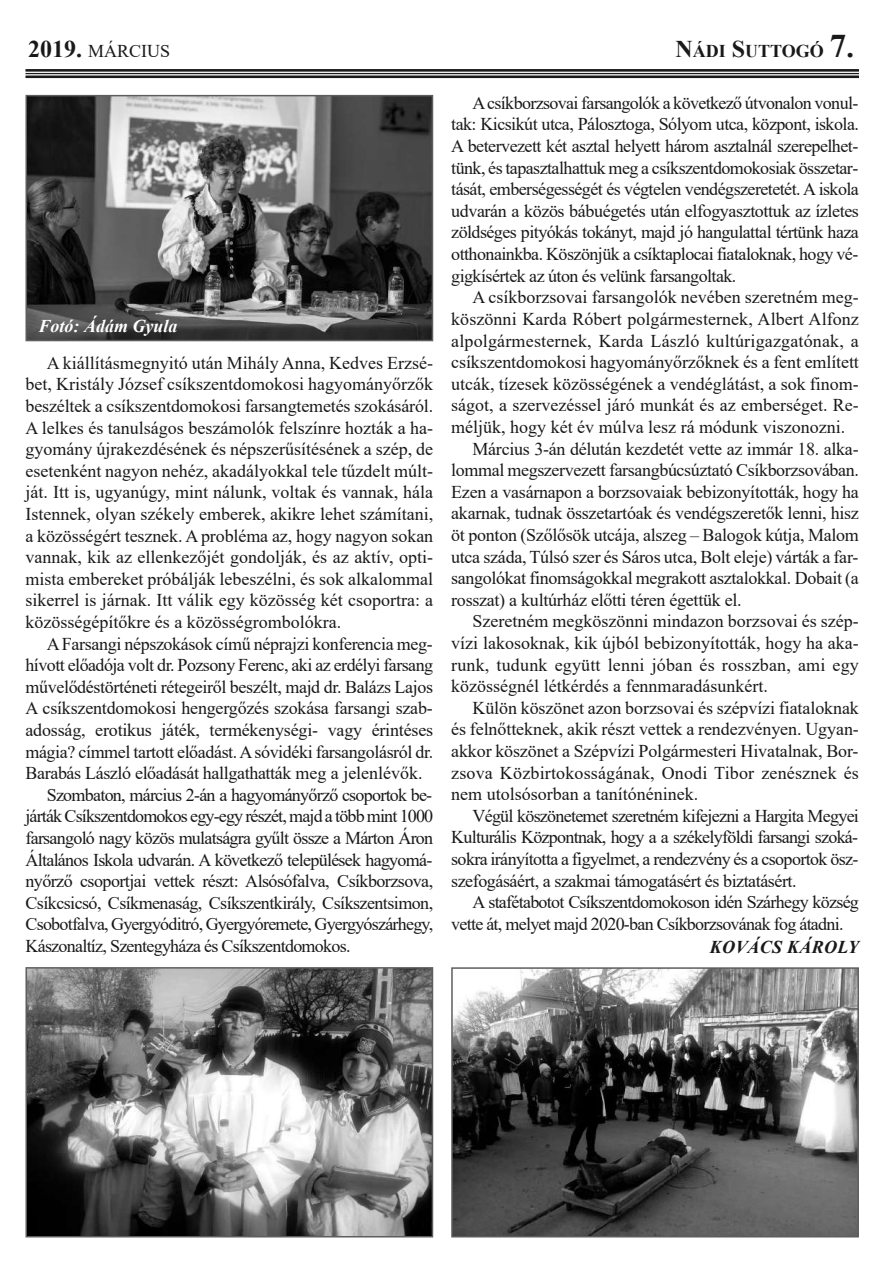
<style>
.page{position:relative;width:893px;height:1263px;background:#fff}
.page>*{position:absolute;margin:0;border:0;box-sizing:border-box;transform-origin:0 0}
.t1{font:18px/21.6px "Times New Roman";letter-spacing:-.015em;color:#191919;text-align:justify}
.t2{font:18px "Times New Roman";letter-spacing:-.04em;color:#191919}
.t3{font:18px "Times New Roman";letter-spacing:.01em;color:#191919}
.t4{font:18px "Times New Roman";letter-spacing:-.035em;color:#191919}
.t5{font:18px "Times New Roman";letter-spacing:-.045em;color:#191919}
.t6{font:18px "Times New Roman";letter-spacing:.005em;color:#191919}
.t7{font:italic 700 18px "Times New Roman";color:#fff}
.t8{font:700 18px "Times New Roman";color:#191919}
.t9{font:italic 700 18px "Times New Roman";letter-spacing:.015em;color:#191919}
.s1{font-weight:700;font-size:24px}
.s2{font-size:24px}
.s3{font-size:33px}
.s4{font-size:30px}
</style>
<div class="page">
<hr style="left:25px;top:69px;width:834px;height:3px;background:#191919">
<hr style="left:25px;top:73px;width:834px;height:1px;background:#191919">
<hr style="left:25px;top:75px;width:834px;height:3px;background:#191919">
<img style="left:28px;top:98px;width:402px;height:240px">
<div style="left:25px;top:95px;width:408px;height:246px;border:2px solid #5e5e5e"></div>
<img style="left:454px;top:970px;width:402px;height:264px">
<div style="left:451px;top:967px;width:408px;height:270px;border:2px solid #5e5e5e"></div>
<img style="left:28px;top:970px;width:402px;height:264px">
<div style="left:25px;top:967px;width:408px;height:270px;border:2px solid #5e5e5e"></div>
<p class="t1" style="left:28px;top:40px;width:144px"><span class="s1">2019.</span> MÁrcIuS</p>
<p class="t8" style="left:676px;top:41px;width:180px"><span class="s2">N</span>ÁDI <span class="s2">S</span>UTTOGÓ <span class="s3">7</span><span class="s4">.</span></p>
<p class="t7" style="left:39px;top:316px;width:141px">Fotó: Ádám Gyula</p>
<p class="t1" style="left:25px;top:352px;width:409px;text-indent:21px">A kiállításmegnyitó után Mihály Anna, kedves Erzsé&shy;bet, kristály József csíkszentdomokosi hagyományőrzők beszéltek a csíkszentdomokosi farsangtemetés szokásáról.<br>A lelkes és tanulságos beszámolók felszínre hozták a ha&shy;gyomány újrakezdésének és népszerűsítésének a szép, de esetenként nagyon nehéz, akadályokkal tele tűzdelt múlt&shy;ját. Itt is, ugyanúgy, mint nálunk, voltak és vannak, hála Istennek, olyan székely emberek, akikre lehet számítani, a közösségért tesznek. A probléma az, hogy nagyon sokan vannak, kik az ellenkezőjét gondolják, és az aktív, opti&shy;mista embereket próbálják lebeszélni, és sok alkalommal sikerrel is járnak. Itt válik egy közösség két csoportra: a közösségépítőkre és a közösségrombolókra.</p>
<p class="t1" style="left:47px;top:633px;width:388px">AFarsangi népszokások című néprajzi konferencia meg-</p>
<p class="t1" style="left:25px;top:654px;width:409px">hívott előadója volt dr. pozsony Ferenc, aki az erdélyi farsang</p>
<p class="t1" style="left:25px;top:676px;width:409px">művelődéstörténeti rétegeiről beszélt, majd dr. Balázs lajos</p>
<p class="t1" style="left:25px;top:697px;width:409px">A csíkszentdomokosi hengergőzés szokása farsangi szab-</p>
<p class="t1" style="left:25px;top:719px;width:409px">adosság, erotikus játék, termékenységi- vagy érintéses</p>
<p class="t1" style="left:25px;top:741px;width:409px">mágia? címmel tartott előadást.Asóvidéki farsangolásról dr.</p>
<p class="t1" style="left:25px;top:762px;width:399px">Barabás lászló előadását hallgathatták meg a jelenlévők.</p>
<p class="t2" style="left:47px;top:785px;width:387px">Szombaton, március 2-án a hagyományőrző csoportok be-</p>
<p class="t5" style="left:25px;top:806px;width:409px">járták csíkszentdomokos egy-egy részét, majd a több mint 1000</p>
<p class="t2" style="left:25px;top:828px;width:409px">farsangoló nagy közös mulatságra gyűlt össze a Márton Áron</p>
<p class="t2" style="left:25px;top:849px;width:408px">Általános Iskola udvarán. A következő települések hagyomá-</p>
<p class="t1" style="left:25px;top:870px;width:409px">nyőrző csoportjai vettek részt: Alsósófalva, csíkborzsova,</p>
<p class="t1" style="left:25px;top:892px;width:409px">csíkcsicsó, csíkmenaság, csíkszentkirály, csíkszentsimon,</p>
<p class="t2" style="left:25px;top:914px;width:409px">csobotfalva, Gyergyóditró, Gyergyóremete, Gyergyószárhegy,</p>
<p class="t2" style="left:25px;top:936px;width:327px">kászonaltíz, Szentegyháza és csíkszentdomokos.</p>
<p class="t1" style="left:451px;top:92px;width:409px;text-indent:21px">Acsíkborzsovai farsangolók a következő útvonalon vonul&shy;tak: kicsikút utca, pálosztoga, Sólyom utca, központ, iskola.<br>A betervezett két asztal helyett három asztalnál szerepelhet&shy;tünk, és tapasztalhattuk meg a csíkszentdomokosiak összetar&shy;tását, emberségességét és végtelen vendégszeretetét. A iskola udvarán a közös bábuégetés után elfogyasztottuk az ízletes zöldséges pityókás tokányt, majd jó hangulattal tértünk haza otthonainkba. köszönjük a csíktaplocai fiataloknak, hogy vé&shy;gigkísértek az úton és velünk farsangoltak.</p>
<p class="t1" style="left:472px;top:286px;width:388px">A csíkborzsovai farsangolók nevében szeretném meg-</p>
<p class="t6" style="left:451px;top:309px;width:409px">köszönni karda róbert polgármesternek, Albert Alfonz</p>
<p class="t3" style="left:451px;top:330px;width:409px">alpolgármesternek, karda lászló kultúrigazgatónak, a</p>
<p class="t1" style="left:451px;top:351px;width:409px">csíkszentdomokosi hagyományőrzőknek és a fent említett</p>
<p class="t1" style="left:451px;top:373px;width:409px">utcák, tízesek közösségének a vendéglátást, a sok finom-</p>
<p class="t1" style="left:451px;top:394px;width:409px">ságot, a szervezéssel járó munkát és az emberséget. re-</p>
<p class="t1" style="left:451px;top:416px;width:395px">méljük, hogy két év múlva lesz rá módunk viszonozni.</p>
<p class="t1" style="left:472px;top:438px;width:388px">Március 3-án délután kezdetét vette az immár 18. alka-</p>
<p class="t1" style="left:451px;top:459px;width:409px">lommal megszervezett farsangbúcsúztató csíkborzsovában.</p>
<p class="t1" style="left:451px;top:481px;width:409px">Ezen a vasárnapon a borzsovaiak bebizonyították, hogy ha</p>
<p class="t1" style="left:451px;top:502px;width:409px">akarnak, tudnak összetartóak és vendégszeretők lenni, hisz</p>
<p class="t1" style="left:451px;top:524px;width:409px">öt ponton (Szőlősök utcája, alszeg – Balogok kútja, Malom</p>
<p class="t1" style="left:451px;top:546px;width:409px">utca száda, Túlsó szer és Sáros utca, Bolt eleje) várták a far-</p>
<p class="t1" style="left:451px;top:567px;width:409px">sangolókat finomságokkal megrakott asztalokkal. Dobait (a</p>
<p class="t1" style="left:451px;top:589px;width:292px">rosszat) a kultúrház előtti téren égettük el.</p>
<p class="t1" style="left:472px;top:610px;width:388px">Szeretném megköszönni mindazon borzsovai és szép-</p>
<p class="t1" style="left:451px;top:632px;width:409px">vízi lakosoknak, kik újból bebizonyították, hogy ha aka-</p>
<p class="t3" style="left:451px;top:654px;width:409px">runk, tudunk együtt lenni jóban és rosszban, ami egy</p>
<p class="t1" style="left:451px;top:675px;width:318px">közösségnél létkérdés a fennmaradásunkért.</p>
<p class="t1" style="left:472px;top:697px;width:388px">külön köszönet azon borzsovai és szépvízi fiataloknak</p>
<p class="t1" style="left:451px;top:718px;width:409px">és felnőtteknek, akik részt vettek a rendezvényen. ugyan-</p>
<p class="t1" style="left:451px;top:740px;width:409px">akkor köszönet a Szépvízi polgármesteri Hivatalnak, Bor-</p>
<p class="t3" style="left:451px;top:762px;width:409px">zsova közbirtokosságának, Onodi Tibor zenésznek és</p>
<p class="t1" style="left:451px;top:783px;width:248px">nem utolsósorban a tanítónéninek.</p>
<p class="t2" style="left:472px;top:806px;width:388px">Végül köszönetemet szeretném kifejezni a Hargita Megyei</p>
<p class="t2" style="left:451px;top:827px;width:408px">kulturális központnak, hogy a a székelyföldi farsangi szoká-</p>
<p class="t4" style="left:451px;top:849px;width:409px">sokra irányította a figyelmet, a rendezvény és a csoportok ösz-</p>
<p class="t1" style="left:451px;top:870px;width:347px">szefogásáért, a szakmai támogatásért és biztatásért.</p>
<p class="t2" style="left:472px;top:892px;width:388px">A stafétabotot csíkszentdomokoson idén Szárhegy község</p>
<p class="t2" style="left:451px;top:914px;width:394px">vette át, melyet majd 2020-ban csíkborzsovának fog átadni.</p>
<p class="t9" style="left:710px;top:937px;width:151px">KOVÁCS KÁROLY</p>
</div>
